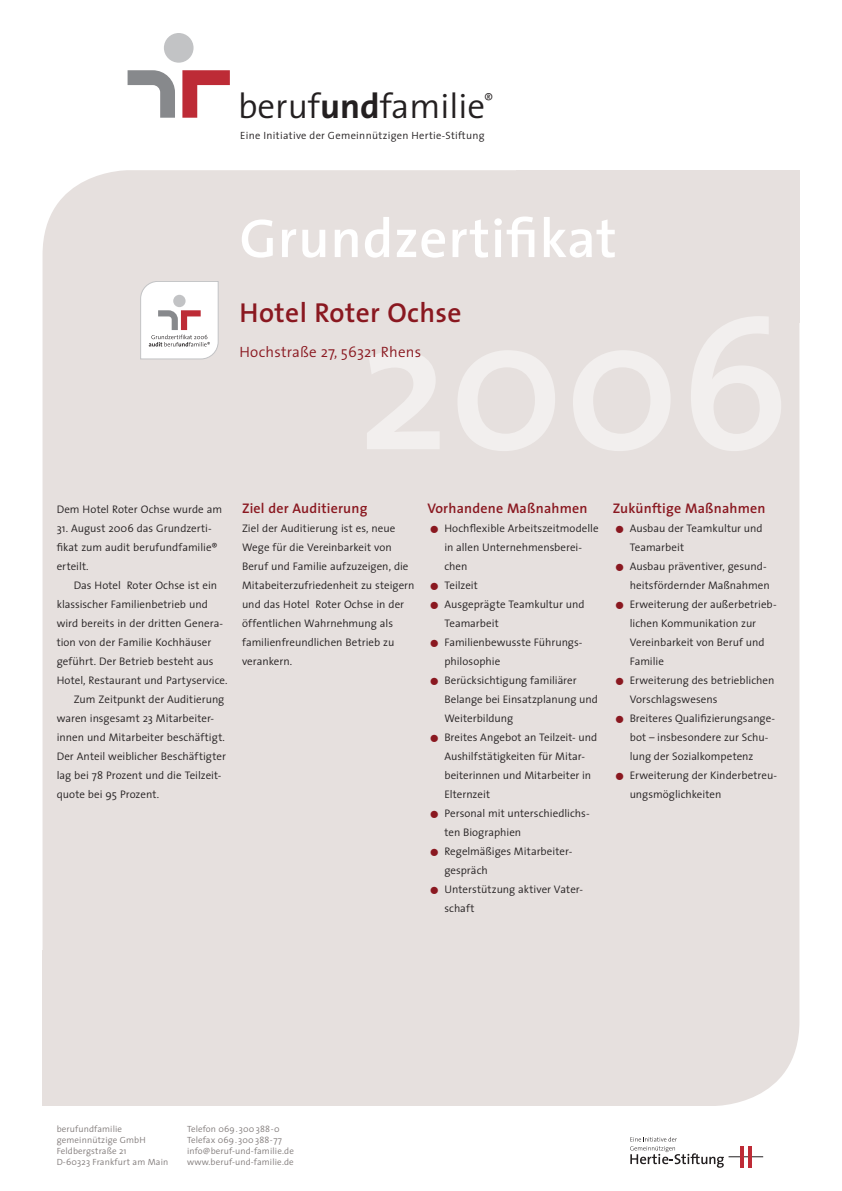
<style>
.page{position:relative;width:842px;height:1191px;background:#fff}
.page>*{position:absolute;margin:0;border:0;box-sizing:border-box;transform-origin:0 0}
.t1{font:600 55px "The Sans";letter-spacing:.015em;color:#fff}
.t2{font:300 35px "The Sans";color:#231f20}
.t3{font:600 27.5px "The Sans";letter-spacing:.015em;color:#8a1820}
.t4{font:300 15px "The Sans";letter-spacing:.015em;color:#8a1820}
.t5{font:600 14px "The Sans";letter-spacing:.015em;color:#8a1820}
.t6{font:300 11px/19px "The Sans";color:#231f20}
.t7{font:300 10.5px "The Sans";letter-spacing:.03em;color:#231f20}
.t8{font:300 9px/11px "The Sans";letter-spacing:.015em;color:#817b7a}
.s1{font-weight:700}
.s2{font-size:33px;color:#8a1820}
</style>
<div class="page">
<div style="left:43px;top:170px;width:756px;height:936px;background:#e6e0de;border-radius:85px"></div>
<div style="left:516px;top:170px;width:283px;height:153px;background:#e6e0de"></div>
<div style="left:43px;top:950px;width:283px;height:156px;background:#e6e0de"></div>
<svg style="left:140px;top:281px;width:78px;height:78px;background:#f0eaeb"></svg>
<hr style="left:728px;top:1156px;width:35px;height:1px;background:#231f20">
<hr style="left:740px;top:1145px;width:3px;height:22px;background:#be2b36">
<hr style="left:748px;top:1145px;width:4px;height:22px;background:#be2b36">
<svg style="left:630px;top:1137px;width:94px;height:30px"></svg>
<div style="left:164px;top:33px;width:30px;height:30px;background:#c2c3c5;border-radius:50%"></div>
<svg style="left:182px;top:70px;width:48px;height:48px"></svg>
<svg style="left:128px;top:70px;width:47px;height:48px"></svg>
<h2 class="t2" style="left:238px;top:77px;width:257px">beruf<span class="s1">und</span>familie<sup>®</sup></h2>
<p class="t7" style="left:240px;top:127px;width:246px">Eine Initiative der Gemeinnützigen Hertie-Stiftung</p>
<h1 class="t1" style="left:240px;top:193px;width:379px">Grundzertifikat</h1>
<h3 class="t3" style="left:240px;top:290px;width:224px">Hotel Roter Ochse</h3>
<h3 class="t4" style="left:240px;top:340px;width:183px">Hochstraße 27, 56321 Rhens</h3>
<p class="t6" style="left:57px;top:499px;width:167px">Dem Hotel Roter Ochse wurde am</p>
<p class="t6" style="left:57px;top:518px;width:162px">31. August 2006 das Grundzerti&shy;fikat zum audit berufundfamilie® erteilt.</p>
<p class="t6" style="left:74px;top:575px;width:145px">Das Hotel Roter Ochse ist ein</p>
<p class="t6" style="left:57px;top:594px;width:153px">klassischer Familienbetrieb und</p>
<p class="t6" style="left:57px;top:613px;width:168px">wird bereits in der dritten Genera-</p>
<p class="t6" style="left:57px;top:632px;width:156px">tion von der Familie Kochhäuser</p>
<p class="t6" style="left:57px;top:651px;width:158px">geführt. Der Betrieb besteht aus</p>
<p class="t6" style="left:57px;top:670px;width:172px">Hotel, Restaurant und Partyservice.</p>
<p class="t6" style="left:74px;top:689px;width:152px">Zum Zeitpunkt der Auditierung</p>
<p class="t6" style="left:57px;top:708px;width:158px">waren insgesamt 23 Mitarbeiter-</p>
<p class="t6" style="left:57px;top:727px;width:170px">innen und Mitarbeiter beschäftigt.</p>
<p class="t6" style="left:57px;top:746px;width:171px">Der Anteil weiblicher Beschäftigter</p>
<p class="t6" style="left:57px;top:765px;width:166px">lag bei 78 Prozent und die Teilzeit-</p>
<p class="t6" style="left:57px;top:784px;width:104px">quote bei 95 Prozent.</p>
<p class="t5" style="left:242px;top:497px;width:127px">Ziel der Auditierung</p>
<p class="t6" style="left:242px;top:518px;width:174px">Ziel der Auditierung ist es, neue<br>Wege für die Vereinbarkeit von<br>Beruf und Familie aufzuzeigen, die<br>Mitabeiterzufriedenheit zu steigern und das Hotel Roter Ochse in der öffentlichen Wahrnehmung als familienfreundlichen Betrieb zu verankern.</p>
<p class="t5" style="left:427px;top:497px;width:162px">Vorhandene Maßnahmen</p>
<p class="t6" style="left:444px;top:518px;width:156px;text-indent:-17px"><span class="s2">•</span> Hochflexible Arbeitszeitmodelle in allen Unternehmensberei&shy;chen</p>
<p class="t6" style="left:427px;top:575px;width:52px"><span class="s2">•</span> Teilzeit</p>
<p class="t6" style="left:444px;top:594px;width:142px;text-indent:-17px"><span class="s2">•</span> Ausgeprägte Teamkultur und<br>Teamarbeit</p>
<p class="t6" style="left:444px;top:632px;width:138px;text-indent:-17px"><span class="s2">•</span> Familienbewusste Führungs&shy;philosophie</p>
<p class="t6" style="left:444px;top:670px;width:155px;text-indent:-17px"><span class="s2">•</span> Berücksichtigung familiärer<br>Belange bei Einsatzplanung und<br>Weiterbildung</p>
<p class="t6" style="left:444px;top:727px;width:155px;text-indent:-17px"><span class="s2">•</span> Breites Angebot an Teilzeit- und<br>Aushilfstätigkeiten für Mitar&shy;beiterinnen und Mitarbeiter in<br>Elternzeit</p>
<p class="t6" style="left:444px;top:803px;width:147px;text-indent:-17px"><span class="s2">•</span> Personal mit unterschiedlichs&shy;ten Biographien</p>
<p class="t6" style="left:444px;top:841px;width:128px;text-indent:-17px"><span class="s2">•</span> Regelmäßiges Mitarbeiter&shy;gespräch</p>
<p class="t6" style="left:444px;top:879px;width:140px;text-indent:-17px"><span class="s2">•</span> Unterstützung aktiver Vater&shy;schaft</p>
<p class="t5" style="left:613px;top:497px;width:154px">Zukünftige Maßnahmen</p>
<p class="t6" style="left:630px;top:518px;width:134px;text-indent:-17px"><span class="s2">•</span> Ausbau der Teamkultur und<br>Teamarbeit</p>
<p class="t6" style="left:613px;top:556px;width:159px;text-align:right"><span class="s2">•</span> Ausbau präventiver, gesund&shy;heitsfördernder Maßnahmen</p>
<p class="t6" style="left:630px;top:594px;width:148px;text-indent:-17px"><span class="s2">•</span> Erweiterung der außerbetrieb&shy;lichen Kommunikation zur<br>Vereinbarkeit von Beruf und<br>Familie</p>
<p class="t6" style="left:630px;top:670px;width:146px;text-indent:-17px"><span class="s2">•</span> Erweiterung des betrieblichen<br>Vorschlagswesens</p>
<p class="t6" style="left:630px;top:708px;width:147px;text-indent:-17px"><span class="s2">•</span> Breiteres Qualifizierungsange&shy;bot – insbesondere zur Schu&shy;lung der Sozialkompetenz</p>
<p class="t6" style="left:630px;top:765px;width:149px;text-indent:-17px"><span class="s2">•</span> Erweiterung der Kinderbetreu&shy;ungsmöglichkeiten</p>
<p class="t8" style="left:57px;top:1123px;width:113px">berufundfamilie gemeinnützige GmbH<br>Feldbergstraße 21<br>D-60323 Frankfurt am Main</p>
<p class="t8" style="left:187px;top:1123px;width:108px">Telefon 069.300 388-0<br>Telefax 069.300 388-77 info@beruf-und-familie.de www.beruf-und-familie.de</p>
</div>
